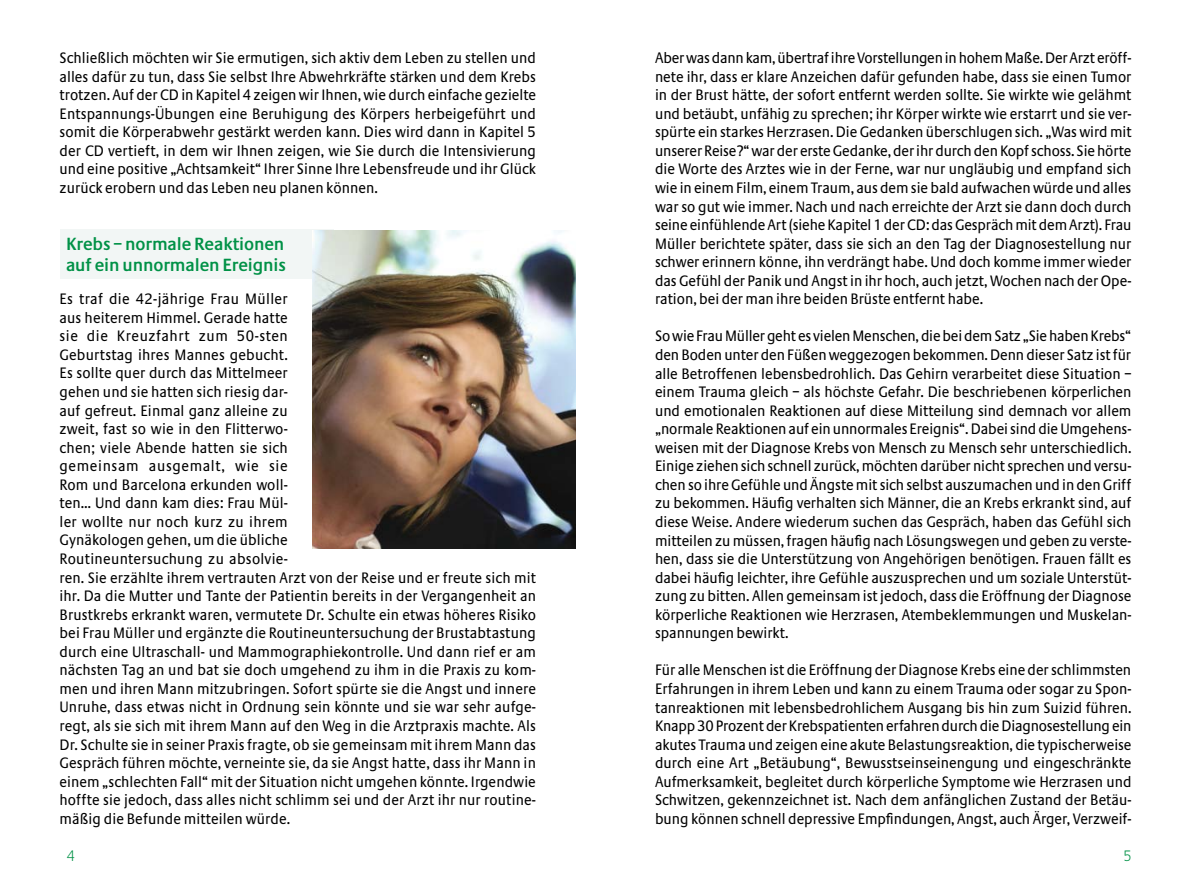
<style>
.page{position:relative;width:1191px;height:893px;background:#fff}
.page>*{position:absolute;margin:0;border:0;box-sizing:border-box;transform-origin:0 0}
.t1{font:600 18.38px/21px "Praxis EF";letter-spacing:-.005em;color:#009146;scale:.95 1}
.t2{font:15.75px/18.6px "Praxis EF";letter-spacing:.01em;color:#000;text-align:justify;scale:.9 1}
.t3{font:300 15.75px "Praxis EF";color:#009146;scale:.9 1}
</style>
<div class="page">
<div style="left:60px;top:229px;width:273px;height:50px;background:#f2f6f5"></div>
<img style="left:313px;top:230px;width:262px;height:319px">
<p class="t2" style="left:60px;top:49px;width:531px">Schließlich möchten wir Sie ermutigen, sich aktiv dem Leben zu stellen und alles dafür zu tun, dass Sie selbst Ihre Abwehrkräfte stärken und dem Krebs trotzen. Auf der CD in Kapitel 4 zeigen wir Ihnen, wie durch einfache gezielte Entspannungs-Übungen eine Beruhigung des Körpers herbeigeführt und somit die Körperabwehr gestärkt werden kann. Dies wird dann in Kapitel 5 der CD vertieft, in dem wir Ihnen zeigen, wie Sie durch die Intensivierung und eine positive „Achtsamkeit“ Ihrer Sinne Ihre Lebensfreude und ihr Glück zurück erobern und das Leben neu planen können.</p>
<p class="t1" style="left:66px;top:233px;width:233px">Krebs – normale Reaktionen auf ein unnormalen Ereignis</p>
<p class="t2" style="left:60px;top:290px;width:531px;text-align:left">Es traf die 42-jährige Frau Müller<br>aus heiterem Himmel. Gerade hatte<br>sie die Kreuzfahrt zum 50-sten<br>Geburtstag ihres Mannes gebucht.<br>Es sollte quer durch das Mittelmeer<br>gehen und sie hatten sich riesig dar-<br>auf gefreut. Einmal ganz alleine zu<br>zweit, fast so wie in den Flitterwo-<br>chen; viele Abende hatten sie sich<br>gemeinsam ausgemalt, wie sie<br>Rom und Barcelona erkunden woll-<br>ten… Und dann kam dies: Frau Mül-<br>ler wollte nur noch kurz zu ihrem<br>Gynäkologen gehen, um die übliche<br>Routineuntersuchung zu absolvie-<br>ren. Sie erzählte ihrem vertrauten Arzt von der Reise und er freute sich mit ihr. Da die Mutter und Tante der Patientin bereits in der Vergangenheit an Brustkrebs erkrankt waren, vermutete Dr. Schulte ein etwas höheres Risiko bei Frau Müller und ergänzte die Routineuntersuchung der Brustabtastung durch eine Ultraschall- und Mammographiekontrolle. Und dann rief er am nächsten Tag an und bat sie doch umgehend zu ihm in die Praxis zu kom&shy;men und ihren Mann mitzubringen. Sofort spürte sie die Angst und innere Unruhe, dass etwas nicht in Ordnung sein könnte und sie war sehr aufge&shy;regt, als sie sich mit ihrem Mann auf den Weg in die Arztpraxis machte. Als Dr. Schulte sie in seiner Praxis fragte, ob sie gemeinsam mit ihrem Mann das Gespräch führen möchte, verneinte sie, da sie Angst hatte, dass ihr Mann in einem „schlechten Fall“ mit der Situation nicht umgehen könnte. Irgendwie hoffte sie jedoch, dass alles nicht schlimm sei und der Arzt ihr nur routine&shy;mäßig die Befunde mitteilen würde.</p>
<p class="t2" style="left:655px;top:49px;width:531px">Aber was dann kam, übertraf ihre Vorstellungen in hohem Maße. Der Arzt eröff&shy;nete ihr, dass er klare Anzeichen dafür gefunden habe, dass sie einen Tumor in der Brust hätte, der sofort entfernt werden sollte. Sie wirkte wie gelähmt und betäubt, unfähig zu sprechen; ihr Körper wirkte wie erstarrt und sie ver&shy;spürte ein starkes Herzrasen. Die Gedanken überschlugen sich. „Was wird mit unserer Reise?“ war der erste Gedanke, der ihr durch den Kopf schoss. Sie hörte die Worte des Arztes wie in der Ferne, war nur ungläubig und empfand sich wie in einem Film, einem Traum, aus dem sie bald aufwachen würde und alles war so gut wie immer. Nach und nach erreichte der Arzt sie dann doch durch seine einfühlende Art (siehe Kapitel 1 der CD: das Gespräch mit dem Arzt). Frau Müller berichtete später, dass sie sich an den Tag der Diagnosestellung nur schwer erinnern könne, ihn verdrängt habe. Und doch komme immer wieder das Gefühl der Panik und Angst in ihr hoch, auch jetzt, Wochen nach der Ope&shy;ration, bei der man ihre beiden Brüste entfernt habe.</p>
<p class="t2" style="left:655px;top:327px;width:531px">So wie Frau Müller geht es vielen Menschen, die bei dem Satz „Sie haben Krebs“ den Boden unter den Füßen weggezogen bekommen. Denn dieser Satz ist für alle Betroffenen lebensbedrohlich. Das Gehirn verarbeitet diese Situation – einem Trauma gleich – als höchste Gefahr. Die beschriebenen körperlichen und emotionalen Reaktionen auf diese Mitteilung sind demnach vor allem „normale Reaktionen auf ein unnormales Ereignis“. Dabei sind die Umgehens&shy;weisen mit der Diagnose Krebs von Mensch zu Mensch sehr unterschiedlich.<br>Einige ziehen sich schnell zurück, möchten darüber nicht sprechen und versu&shy;chen so ihre Gefühle und Ängste mit sich selbst auszumachen und in den Griff zu bekommen. Häufig verhalten sich Männer, die an Krebs erkrankt sind, auf diese Weise. Andere wiederum suchen das Gespräch, haben das Gefühl sich mitteilen zu müssen, fragen häufig nach Lösungswegen und geben zu verste&shy;hen, dass sie die Unterstützung von Angehörigen benötigen. Frauen fällt es dabei häufig leichter, ihre Gefühle auszusprechen und um soziale Unterstüt&shy;zung zu bitten. Allen gemeinsam ist jedoch, dass die Eröffnung der Diagnose körperliche Reaktionen wie Herzrasen, Atembeklemmungen und Muskelan&shy;spannungen bewirkt.</p>
<p class="t2" style="left:655px;top:661px;width:531px">Für alle Menschen ist die Eröffnung der Diagnose Krebs eine der schlimmsten Erfahrungen in ihrem Leben und kann zu einem Trauma oder sogar zu Spon&shy;tanreaktionen mit lebensbedrohlichem Ausgang bis hin zum Suizid führen.<br>Knapp 30 Prozent der Krebspatienten erfahren durch die Diagnosestellung ein akutes Trauma und zeigen eine akute Belastungsreaktion, die typischerweise durch eine Art „Betäubung“, Bewusstseinseinengung und eingeschränkte Aufmerksamkeit, begleitet durch körperliche Symptome wie Herzrasen und Schwitzen, gekennzeichnet ist. Nach dem anfänglichen Zustand der Betäu&shy;bung können schnell depressive Empfindungen, Angst, auch Ärger, Verzweif-</p>
<p class="t3" style="left:67px;top:847px;width:10px">4</p>
<p class="t3" style="left:1123px;top:847px;width:10px">5</p>
</div>
